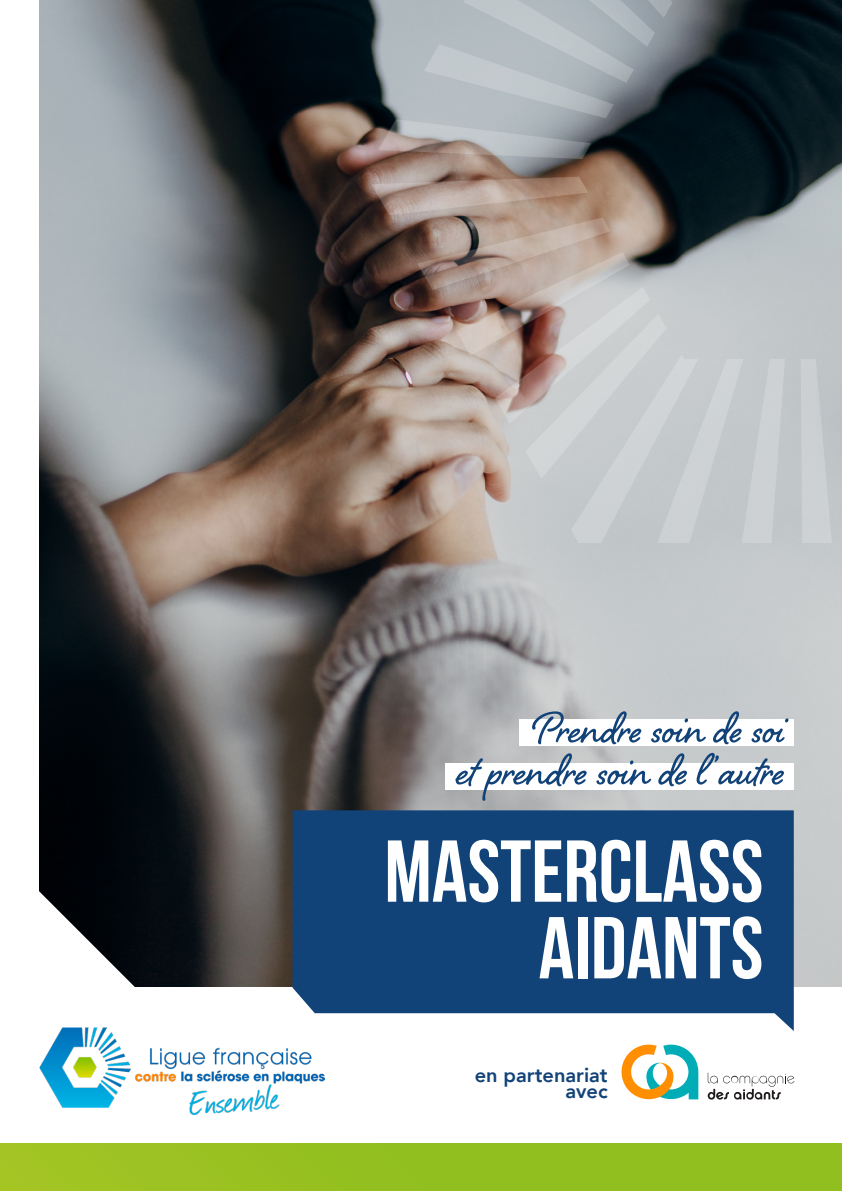
<style>
.page{position:relative;width:842px;height:1191px;background:#fff}
.page>*{position:absolute;margin:0;border:0;box-sizing:border-box;transform-origin:0 0}
.t1{font:700 87.6px/76.6px "Bebas Neue";color:#fff;text-align:right}
.t2{font:700 56px/42px "Shelby";color:#124378;text-align:right}
.t3{font:800 20px/16px "Avenir";color:#124378;text-align:right}
</style>
<div class="page">
<img style="left:40px;top:0;width:802px;height:986px">
<svg style="left:39px;top:877px;width:104px;height:110px"></svg>
<svg style="left:378px;top:0;width:295px;height:159px;background:#9ba2a6"></svg>
<svg style="left:801px;top:359px;width:31px;height:184px;background:#c8cccf"></svg>
<svg style="left:371px;top:177px;width:414px;height:366px;background:#aca5a1"></svg>
<svg style="left:293px;top:810px;width:501px;height:221px;background:#255282"></svg>
<div style="left:519px;top:719px;width:275px;height:27px;background:#fff"></div>
<div style="left:445px;top:763px;width:349px;height:27px;background:#fff"></div>
<img style="left:40px;top:1027px;width:284px;height:87px">
<div style="left:0;top:1144px;width:842px;height:47px;background:linear-gradient(to right,#9fc322,#8ebe1f)"></div>
<svg style="left:621px;top:1044px;width:77px;height:56px"></svg>
<svg style="left:708px;top:1072px;width:86px;height:27px"></svg>
<p class="t2" style="left:456px;top:702px;width:330px">Prendre soin de soi<br>et prendre soin de l ’autre</p>
<p class="t1" style="left:384px;top:832px;width:380px">MASTERCLASS<br>AIDANTS</p>
<h1 class="t3" style="left:475px;top:1067px;width:134px">en partenariat avec</h1>
</div>
